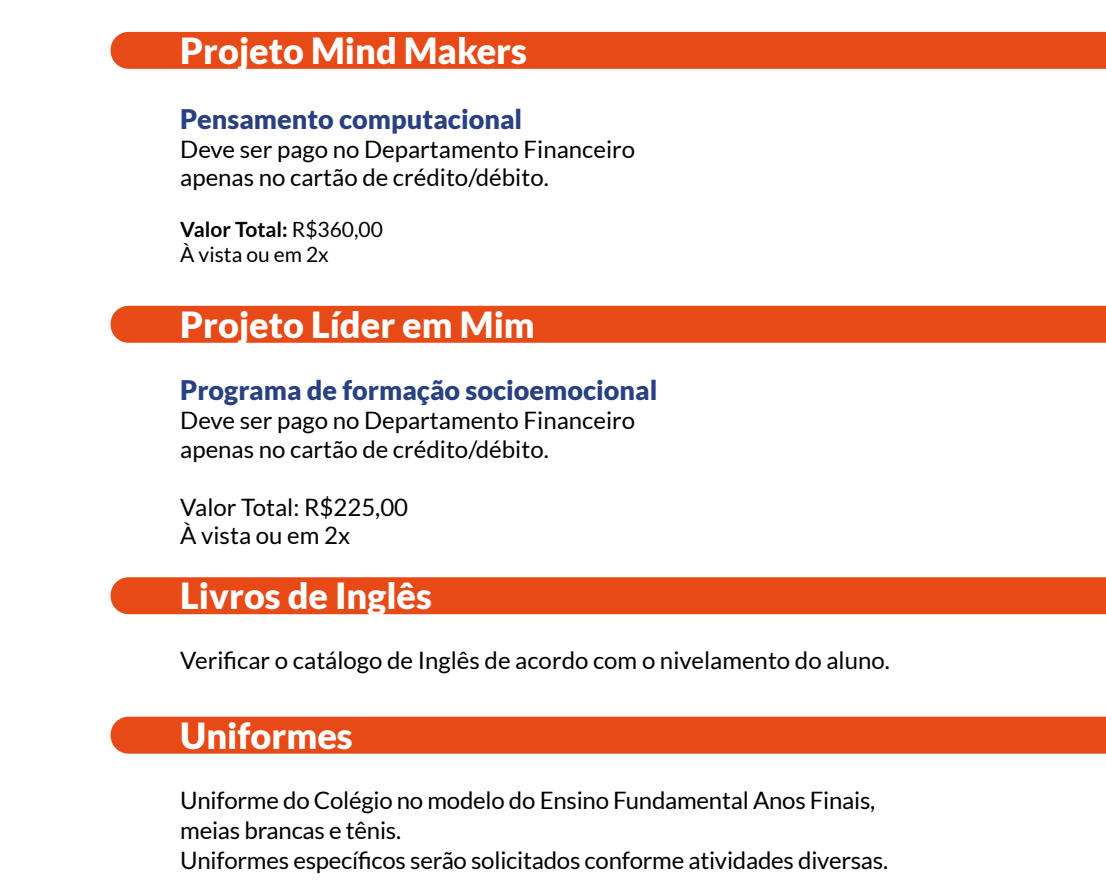
<style>
.page{position:relative;width:1106px;height:893px;background:#fff}
.page>*{position:absolute;margin:0;border:0;box-sizing:border-box;transform-origin:0 0}
.t1{font:900 36px "Lato";color:#fff}
.t2{font:900 27px "Lato";color:#294082}
.t3{font:24px/28.8px "Lato";color:#000}
.t4{font:21px/25.2px "Lato";color:#000}
.s1{font-weight:700}
</style>
<div class="page">
<div style="left:111px;top:577px;width:995px;height:37px;background:#e84a17"></div>
<div style="left:111px;top:717px;width:995px;height:37px;background:#e84a17"></div>
<div style="left:111px;top:306px;width:995px;height:37px;background:#e84a17"></div>
<div style="left:111px;top:32px;width:995px;height:37px;background:#e84a17"></div>
<h1 class="t1" style="left:180px;top:30px;width:348px">Projeto Mind Makers</h1>
<p class="t2" style="left:180px;top:103px;width:343px">Pensamento computacional</p>
<p class="t3" style="left:180px;top:134px;width:456px">Deve ser pago no Departamento Financeiro apenas no cartão de crédito/débito.</p>
<p class="t4" style="left:180px;top:217px;width:204px"><span class="s1">Valor Total:</span> R$360,00<br>À vista ou em 2x</p>
<h1 class="t1" style="left:180px;top:304px;width:356px">Projeto Líder em Mim</h1>
<p class="t2" style="left:180px;top:375px;width:479px">Programa de formação socioemocional</p>
<p class="t3" style="left:180px;top:406px;width:456px">Deve ser pago no Departamento Financeiro apenas no cartão de crédito/débito.</p>
<p class="t3" style="left:180px;top:492px;width:229px">Valor Total: R$225,00<br>À vista ou em 2x</p>
<h1 class="t1" style="left:180px;top:575px;width:253px">Livros de Inglês</h1>
<p class="t3" style="left:180px;top:646px;width:711px">Verificar o catálogo de Inglês de acordo com o nivelamento do aluno.</p>
<h1 class="t1" style="left:180px;top:715px;width:174px">Uniformes</h1>
<p class="t3" style="left:180px;top:785px;width:709px;line-height:30px">Uniforme do Colégio no modelo do Ensino Fundamental Anos Finais, meias brancas e tênis.<br>Uniformes específicos serão solicitados conforme atividades diversas.</p>
</div>
